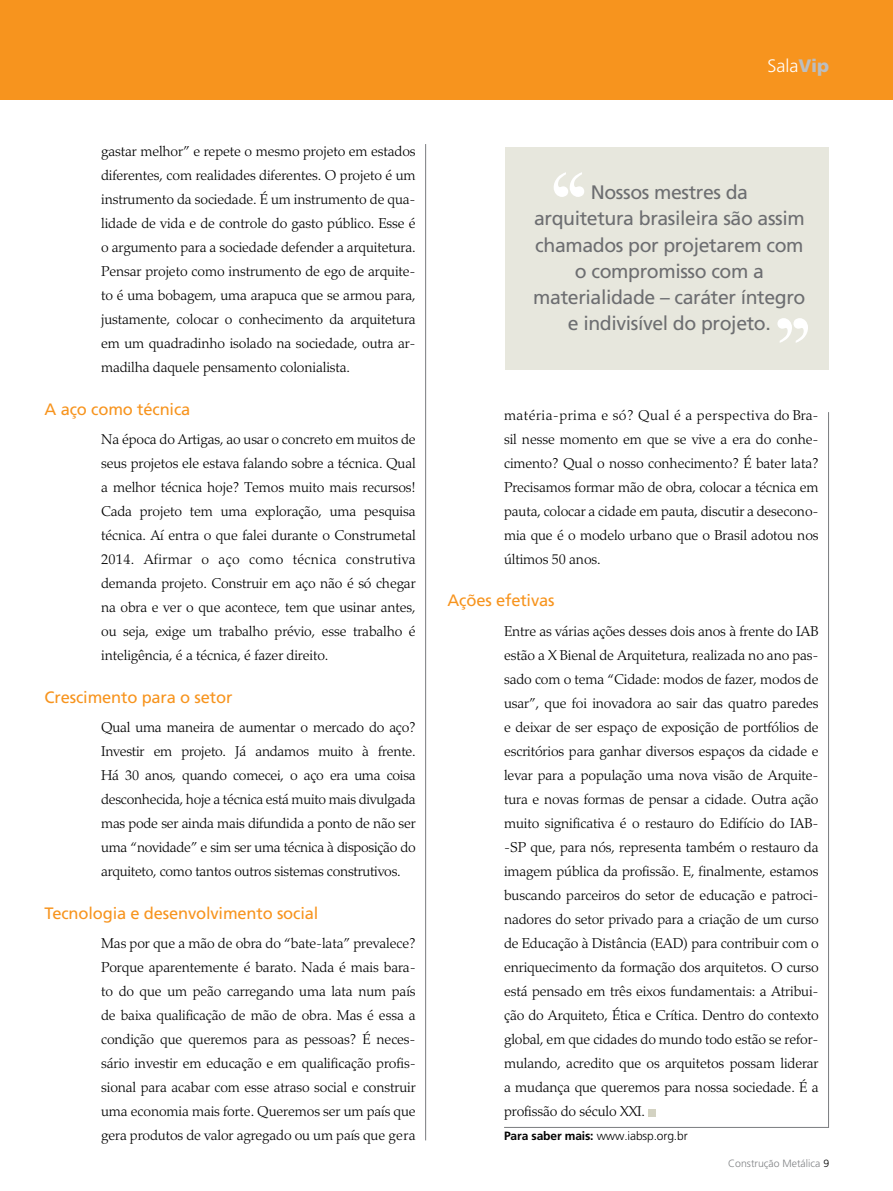
<style>
.page{position:relative;width:893px;height:1191px;background:#fff}
.page>*{position:absolute;margin:0;border:0;box-sizing:border-box;transform-origin:0 0}
.t1{font:19.5px/26.2px "Frutiger";letter-spacing:-.02em;color:#6d6e71;text-align:center}
.t2{font:300 18px "Frutiger";color:#fff}
.t3{font:16.5px "Frutiger";letter-spacing:-.01em;color:#f7941e}
.t4{font:300 14.25px/24px "Palatino";letter-spacing:-.01em;color:#000;text-align:justify}
.t5{font:300 12px "Frutiger";letter-spacing:-.01em;color:#000}
.t6{font:300 10.5px "Frutiger";color:#808285}
.s1{font-weight:900;color:#bcbec0}
.s2{font-weight:700}
.s3{color:#000}
</style>
<div class="page">
<div style="left:0;top:0;width:893px;height:100px;background:#f7941e"></div>
<div style="left:648px;top:1109px;width:7px;height:7px;background:#d3d2c2"></div>
<hr style="left:425px;top:144px;width:1px;height:996px;background:#808285">
<hr style="left:828px;top:412px;width:1px;height:716px;background:#808285">
<hr style="left:504px;top:1127px;width:324px;height:1px;background:#808285">
<div style="left:506px;top:147px;width:323px;height:222px;background:#e7e7dd"></div>
<svg style="left:554px;top:172px;width:30px;height:25px"></svg>
<svg style="left:777px;top:318px;width:31px;height:25px"></svg>
<p class="t4" style="left:101px;top:139px;width:316px">gastar melhor” e repete o mesmo projeto em estados diferentes, com realidades diferentes. O projeto é um instrumento da sociedade. É um instrumento de qua&shy;lidade de vida e de controle do gasto público. Esse é o argumento para a sociedade defender a arquitetura.<br>Pensar projeto como instrumento de ego de arquite&shy;to é uma bobagem, uma arapuca que se armou para, justamente, colocar o conhecimento da arquitetura em um quadradinho isolado na sociedade, outra ar&shy;madilha daquele pensamento colonialista.</p>
<p class="t3" style="left:45px;top:399px;width:147px">A aço como técnica</p>
<p class="t4" style="left:101px;top:427px;width:316px">Na época do Artigas, ao usar o concreto em muitos de seus projetos ele estava falando sobre a técnica. Qual a melhor técnica hoje? Temos muito mais recursos!<br>Cada projeto tem uma exploração, uma pesquisa técnica. Aí entra o que falei durante o Construmetal 2014. Afirmar o aço como técnica construtiva demanda projeto. Construir em aço não é só chegar na obra e ver o que acontece, tem que usinar antes, ou seja, exige um trabalho prévio, esse trabalho é inteligência, é a técnica, é fazer direito.</p>
<p class="t3" style="left:45px;top:687px;width:189px">Crescimento para o setor</p>
<p class="t4" style="left:101px;top:715px;width:316px">Qual uma maneira de aumentar o mercado do aço?<br>Investir em projeto. Já andamos muito à frente.<br>Há 30 anos, quando comecei, o aço era uma coisa desconhecida, hoje a técnica está muito mais divulgada mas pode ser ainda mais difundida a ponto de não ser uma “novidade” e sim ser uma técnica à disposição do arquiteto, como tantos outros sistemas construtivos.</p>
<p class="t3" style="left:45px;top:903px;width:275px">Tecnologia e desenvolvimento social</p>
<p class="t4" style="left:101px;top:931px;width:316px">Mas por que a mão de obra do “bate-lata” prevalece?<br>Porque aparentemente é barato. Nada é mais bara&shy;to do que um peão carregando uma lata num país de baixa qualificação de mão de obra. Mas é essa a condição que queremos para as pessoas? É neces&shy;sário investir em educação e em qualificação profis&shy;sional para acabar com esse atraso social e construir uma economia mais forte. Queremos ser um país que gera produtos de valor agregado ou um país que gera</p>
<p class="t2" style="left:767px;top:56px;width:63px">Sala<span class="s1">Vip</span></p>
<h1 class="t1" style="left:533px;top:179px;width:274px">Nossos mestres da<br>arquitetura brasileira são assim chamados por projetarem com o compromisso com a materialidade – caráter íntegro e indivisível do projeto.</h1>
<p class="t4" style="left:504px;top:403px;width:316px">matéria-prima e só? Qual é a perspectiva do Bra&shy;sil nesse momento em que se vive a era do conhe&shy;cimento? Qual o nosso conhecimento? É bater lata?<br>Precisamos formar mão de obra, colocar a técnica em pauta, colocar a cidade em pauta, discutir a desecono&shy;mia que é o modelo urbano que o Brasil adotou nos últimos 50 anos.</p>
<p class="t3" style="left:448px;top:591px;width:108px">Ações efetivas</p>
<p class="t4" style="left:504px;top:619px;width:316px">Entre as várias ações desses dois anos à frente do IAB estão a X Bienal de Arquitetura, realizada no ano pas&shy;sado com o tema “Cidade: modos de fazer, modos de usar”, que foi inovadora ao sair das quatro paredes e deixar de ser espaço de exposição de portfólios de escritórios para ganhar diversos espaços da cidade e levar para a população uma nova visão de Arquite&shy;tura e novas formas de pensar a cidade. Outra ação muito significativa é o restauro do Edifício do IAB--SP que, para nós, representa também o restauro da imagem pública da profissão. E, finalmente, estamos buscando parceiros do setor de educação e patroci&shy;nadores do setor privado para a criação de um curso de Educação à Distância (EAD) para contribuir com o enriquecimento da formação dos arquitetos. O curso está pensado em três eixos fundamentais: a Atribui&shy;ção do Arquiteto, Ética e Crítica. Dentro do contexto global, em que cidades do mundo todo estão se refor&shy;mulando, acredito que os arquitetos possam liderar a mudança que queremos para nossa sociedade. É a profissão do século XXI.</p>
<p class="t5" style="left:504px;top:1129px;width:185px"><span class="s2">Para saber mais:</span> www.iabsp.org.br</p>
<p class="t6" style="left:728px;top:1157px;width:102px">Construção Metálica <span class="s3">9</span></p>
</div>
